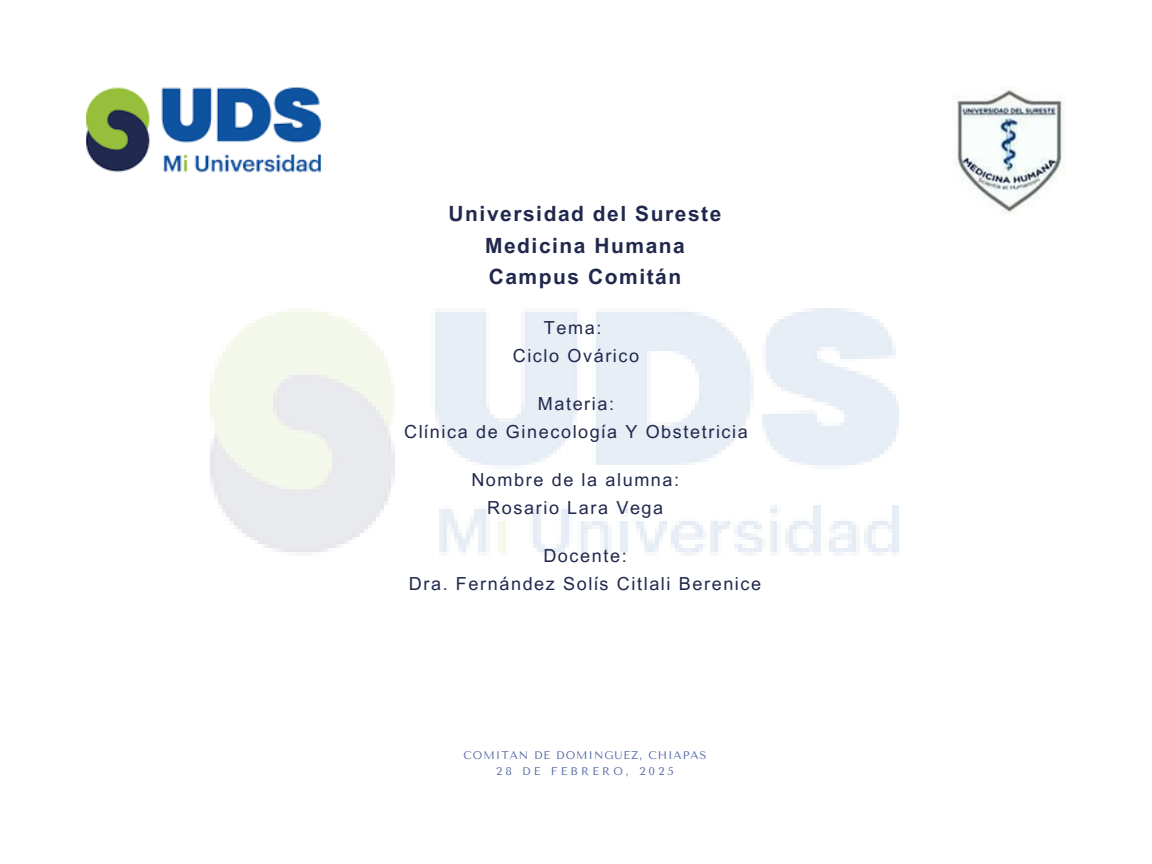
<style>
.page{position:relative;width:1152px;height:864px;background:#fff}
.page>*{position:absolute;margin:0;border:0;box-sizing:border-box;transform-origin:0 0}
.t1{font:700 21px/31.5px "Arial MT Pro";letter-spacing:.075em;color:#21284d;text-align:center}
.t2{font:18px/28.2px "Arial MT Pro";letter-spacing:.09em;color:#21284d;text-align:center}
.t3{font:11.1px/15.6px "Tenor Sans";letter-spacing:.09em;color:#576aa4;text-align:center}
</style>
<div class="page">
<img style="left:86px;top:87px;width:236px;height:86px">
<img style="left:956px;top:87px;width:108px;height:128px">
<img style="left:210px;top:308px;width:689px;height:248px">
<p class="t1" style="left:449px;top:201px;width:274px">Universidad del Sureste<br>Medicina Humana<br>Campus Comitán</p>
<h1 class="t2" style="left:513px;top:315px;width:128px">Tema:<br>Ciclo Ovárico</h1>
<p class="t2" style="left:404px;top:392px;width:345px">Materia:<br>Clínica de Ginecología Y Obstetricia</p>
<h2 class="t2" style="left:471px;top:468px;width:209px">Nombre de la alumna:<br>Rosario Lara Vega</h2>
<h2 class="t2" style="left:409px;top:544px;width:354px">Docente:<br>Dra. Fernández Solís Citlali Berenice</h2>
<h2 class="t3" style="left:463px;top:747px;width:245px">COMITAN DE DOMINGUEZ, CHIAPAS<br>28 DE FEBRERO, 2025</h2>
</div>
